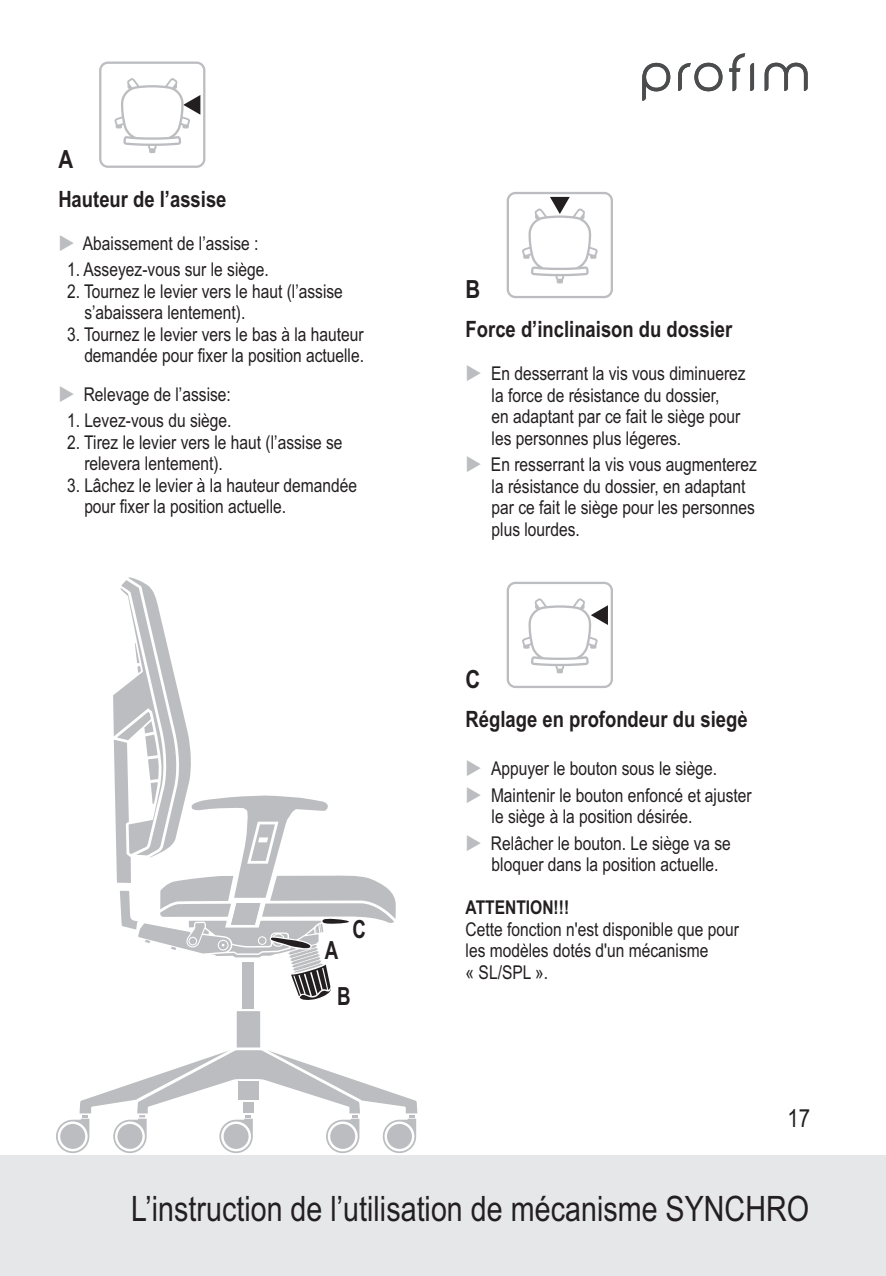
<style>
.page{position:relative;width:886px;height:1276px;background:#fff}
.page>*{position:absolute;margin:0;border:0;box-sizing:border-box;transform-origin:0 0}
.t1{font:35px "Arial Narrow";color:#231f20}
.t2{font:700 25px "Arial Narrow";color:#231f20}
.t3{font:700 25px "Arial";color:#231f20;scale:.75 1}
.t4{font:25px "Arial Narrow";color:#231f20}
.t5{font:700 22.5px "Arial Narrow";color:#231f20}
.t6{font:19px/21.5px "Arial Narrow";color:#231f20}
.t7{font:700 19px "Arial Narrow";color:#231f20}
</style>
<div class="page">
<div style="left:0;top:1155px;width:886px;height:121px;background:#e6e7e9"></div>
<svg style="left:99px;top:62px;width:106px;height:106px"></svg>
<svg style="left:507px;top:192px;width:106px;height:106px"></svg>
<svg style="left:507px;top:582px;width:106px;height:106px"></svg>
<svg style="left:642px;top:63px;width:28px;height:38px"></svg>
<svg style="left:764px;top:63px;width:44px;height:28px"></svg>
<svg style="left:678px;top:63px;width:44px;height:28px"></svg>
<svg style="left:729px;top:53px;width:25px;height:38px"></svg>
<svg style="left:56px;top:1011px;width:361px;height:142px"></svg>
<div style="left:117px;top:1124px;width:25px;height:25px;background:#bcbdc0;border-radius:50%"></div>
<svg style="left:113px;top:577px;width:283px;height:423px"></svg>
<div style="left:242px;top:962px;width:12px;height:46px;background:#bcbdc0"></div>
<h2 class="t2" style="left:58px;top:150px;width:16px">A</h2>
<p class="t5" style="left:58px;top:190px;width:170px">Hauteur de l’assise</p>
<p class="t6" style="left:83px;top:234px;width:177px">Abaissement de l’assise :</p>
<p class="t6" style="left:67px;top:260px;width:203px">1. Asseyez-vous sur le siege.</p>
<p class="t6" style="left:84px;top:282px;width:260px;text-indent:-17px">2. Tournez le levier vers le haut (l’assise s’abaissera lentement).</p>
<p class="t6" style="left:67px;top:325px;width:299px;text-align:right">3. Tournez le levier vers le bas a la hauteur demandée pour fixer la position actuelle.</p>
<p class="t6" style="left:84px;top:385px;width:149px">Relevage de l’assise:</p>
<p class="t6" style="left:67px;top:411px;width:166px">1. Levez-vous du siege.</p>
<p class="t6" style="left:84px;top:433px;width:260px;text-indent:-17px">2. Tirez le levier vers le haut (l’assise se relevera lentement).</p>
<p class="t6" style="left:84px;top:476px;width:274px;text-indent:-17px">3. Lâchez le levier a la hauteur demandée pour fixer la position actuelle.</p>
<h2 class="t3" style="left:325px;top:940px;width:20px">A</h2>
<h2 class="t3" style="left:352px;top:919px;width:20px">C</h2>
<h2 class="t3" style="left:337px;top:986px;width:20px">B</h2>
<h2 class="t2" style="left:466px;top:280px;width:16px">B</h2>
<p class="t5" style="left:466px;top:320px;width:268px">Force d inclinaison du dossier</p>
<p class="t6" style="left:491px;top:365px;width:256px">En desserrant la vis vous diminuerez la force de résistance du dossier,<br>en adaptant par ce fait le siege pour les personnes plus légeres.</p>
<p class="t6" style="left:491px;top:455px;width:267px">En resserrant la vis vous augmenterez la résistance du dossier, en adaptant par ce fait le siege pour les personnes plus lourdes.</p>
<p class="t5" style="left:532px;top:320px;width:7px">’</p>
<h2 class="t2" style="left:466px;top:670px;width:16px">C</h2>
<p class="t5" style="left:466px;top:710px;width:283px">Réglage en profondeur du siege</p>
<p class="t6" style="left:491px;top:757px;width:262px;line-height:26.5px">Appuyer le bouton sous le siege.<br>Maintenir le bouton enfoncé et ajuster</p>
<p class="t6" style="left:491px;top:805px;width:241px;line-height:26.5px">le siege a la position désirée.<br>Relâcher le bouton. Le siege va se</p>
<p class="t6" style="left:492px;top:855px;width:228px">bloquer dans la position actuelle.</p>
<p class="t7" style="left:466px;top:900px;width:105px">ATTENTION!!!</p>
<p class="t6" style="left:466px;top:920px;width:275px">Cette fonction n'est disponible que pour les modeles dotés d'un mécanisme<br>« SL/SPL ».</p>
<h2 class="t4" style="left:787px;top:1109px;width:24px">17</h2>
<h1 class="t1" style="left:131px;top:1195px;width:679px">L’instruction de l’utilisation de mécanisme SYNCHRO</h1>
</div>
